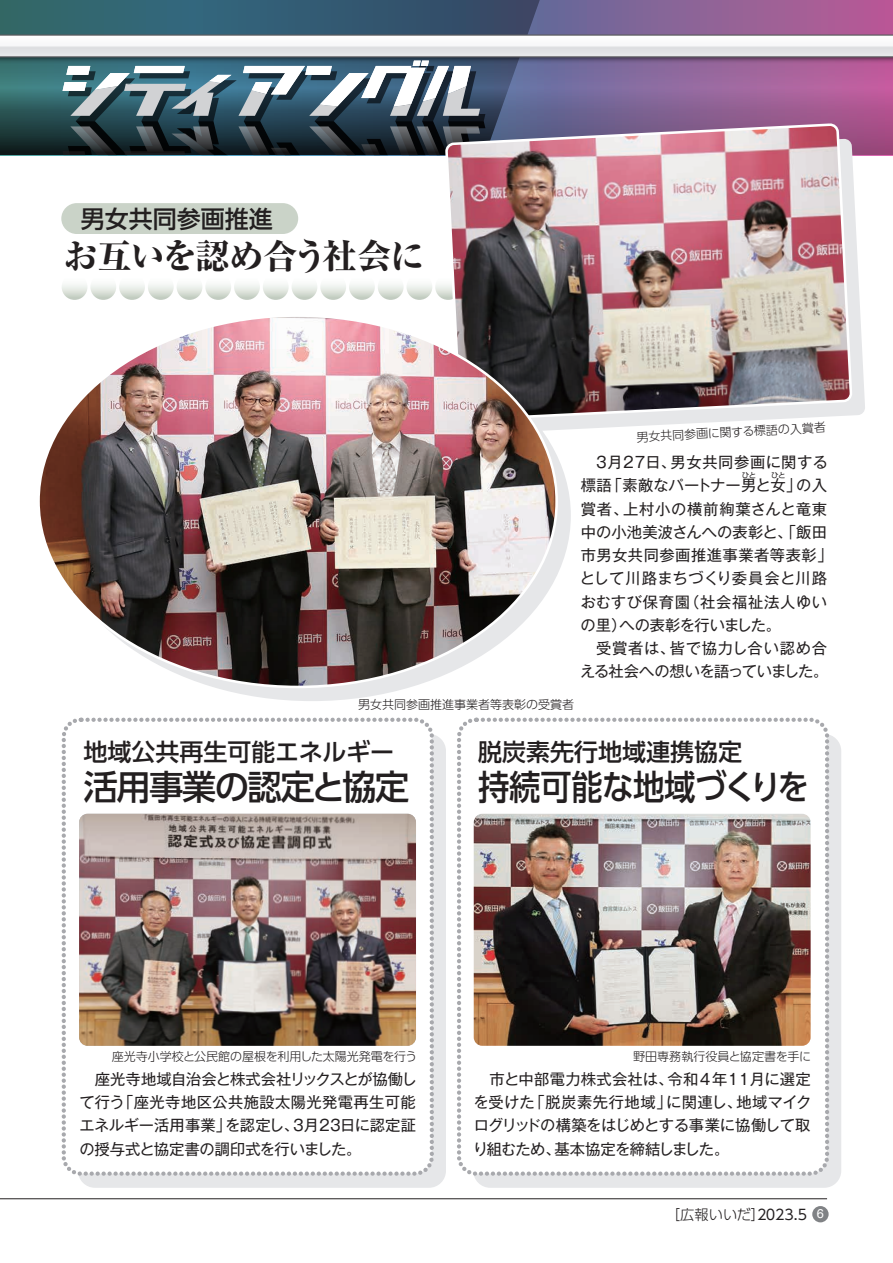
<style>
.page{position:relative;width:893px;height:1263px;background:#fff}
.page>*{position:absolute;margin:0;border:0;box-sizing:border-box;transform-origin:0 0}
.t1{font:800 34.5px "Ryumin Pro";letter-spacing:-.035em;color:#231f20}
.t2{font:500 34.5px "UD Shin Go Pro";letter-spacing:-.015em;color:#231f20;scale:.91 1}
.t3{font:500 34.5px "UD Shin Go Pro";letter-spacing:-.05em;color:#231f20}
.t4{font:500 24px "UD Shin Go Pro";color:#231f20}
.t5{font:15.3px/23.2px "Gothic MB101 Pro";color:#231f20}
.t6{font:15.3px "Gothic MB101 Pro";letter-spacing:.045em;color:#231f20}
.t7{font:15.3px "Gothic MB101 Pro";letter-spacing:-.03em;color:#231f20}
.t8{font:15.3px/23.2px "Gothic MB101 Pro";letter-spacing:-.025em;color:#231f20}
.t9{font:15.3px "Gothic MB101 Pro";letter-spacing:.03em;color:#231f20}
.t10{font:15.3px "Gothic MB101 Pro";letter-spacing:-.045em;color:#231f20}
.t11{font:15.3px "Gothic MB101 Pro";letter-spacing:-.04em;color:#231f20}
.t12{font:15.3px "Gothic MB101 Pro";letter-spacing:.04em;color:#231f20}
.t13{font:15.3px "Gothic MB101 Pro";letter-spacing:-.07em;color:#231f20}
.t14{font:15.3px "Gothic MB101 Pro";letter-spacing:.035em;color:#231f20}
.t15{font:300 14.25px "UD Shin Go Pro";color:#231f20}
.t16{font:12.75px "Helvetica";color:#fff}
.t17{font:300 12px "UD Shin Go Pro";color:#231f20}
.t18{font:7.5px "UD Shin Go Pro";color:#231f20}
.s1{font-weight:400}
</style>
<div class="page">
<hr style="left:0;top:1198px;width:827px;height:1px;background:#231f20">
<svg style="left:0;top:0;width:893px;height:35px;background:#595e7f"></svg>
<svg style="left:0;top:35px;width:893px;height:120px;background:#7e7e92"></svg>
<svg style="left:557px;top:139px;width:308px;height:291px"></svg>
<div style="left:473px;top:734px;width:368px;height:454px;background:#e6e7e9;border-radius:17px"></div>
<div style="left:459px;top:720px;width:368px;height:453px;background:#fff;border-radius:17px"></div>
<div style="left:457px;top:718px;width:372px;height:458px;border:4px dashed #a8a9ad;border-radius:17px"></div>
<div style="left:78px;top:734px;width:368px;height:454px;background:#e6e7e9;border-radius:17px"></div>
<div style="left:64px;top:720px;width:368px;height:453px;background:#fff;border-radius:17px"></div>
<div style="left:62px;top:718px;width:372px;height:458px;border:4px dashed #a8a9ad;border-radius:17px"></div>
<svg style="left:435px;top:274px;width:26px;height:26px"></svg>
<div style="left:406px;top:274px;width:26px;height:26px;background:linear-gradient(to bottom,#fff,#cad3c8);border-radius:13px"></div>
<div style="left:378px;top:274px;width:26px;height:26px;background:linear-gradient(to bottom,#fff,#c9d2c7);border-radius:13px"></div>
<div style="left:349px;top:274px;width:26px;height:26px;background:linear-gradient(to bottom,#fff,#c9d2c7);border-radius:13px"></div>
<div style="left:320px;top:274px;width:26px;height:26px;background:linear-gradient(to bottom,#fff,#c9d3c7);border-radius:13px"></div>
<div style="left:292px;top:274px;width:25px;height:26px;background:linear-gradient(to bottom,#fff,#c7d1c5);border-radius:13px"></div>
<div style="left:263px;top:274px;width:26px;height:26px;background:linear-gradient(to bottom,#fff,#c9d2c7);border-radius:13px"></div>
<div style="left:234px;top:274px;width:26px;height:26px;background:linear-gradient(to bottom,#fff,#c9d2c7);border-radius:13px"></div>
<div style="left:205px;top:274px;width:26px;height:26px;background:linear-gradient(to bottom,#fff,#c9d3c7);border-radius:13px"></div>
<div style="left:177px;top:274px;width:25px;height:26px;background:linear-gradient(to bottom,#fff,#c7d1c5);border-radius:13px"></div>
<div style="left:148px;top:274px;width:26px;height:26px;background:linear-gradient(to bottom,#fff,#c9d2c7);border-radius:13px"></div>
<div style="left:119px;top:274px;width:26px;height:26px;background:linear-gradient(to bottom,#fff,#c9d2c7);border-radius:13px"></div>
<div style="left:90px;top:274px;width:26px;height:26px;background:linear-gradient(to bottom,#fff,#c9d3c7);border-radius:13px"></div>
<div style="left:62px;top:274px;width:25px;height:26px;background:linear-gradient(to bottom,#fff,#c7d1c5);border-radius:13px"></div>
<img style="left:444px;top:122px;width:409px;height:298px">
<img style="left:41px;top:316px;width:516px;height:371px">
<img style="left:79px;top:814px;width:337px;height:232px">
<img style="left:474px;top:814px;width:337px;height:232px">
<div style="left:61px;top:203px;width:237px;height:31px;background:#cad3c8;border-radius:15px"></div>
<div style="left:812px;top:1206px;width:17px;height:16px;background:#808285;border-radius:50%"></div>
<h2 class="t4" style="left:81px;top:199px;width:193px">男女共同参画推進</h2>
<h1 class="t1" style="left:64px;top:229px;width:363px">お互いを認め合う社会に</h1>
<p class="t17" style="left:636px;top:427px;width:191px;rotate:-3deg">男女共同参画に関する標語の入賞者</p>
<p class="t12" style="left:671px;top:450px;width:159px">男女共同参画に関する</p>
<p class="t5" style="left:594px;top:448px;width:84px">３月２７日、</p>
<p class="t18" style="left:742px;top:469px;width:16px">ひと</p>
<p class="t18" style="left:771px;top:469px;width:16px">ひと</p>
<p class="t5" style="left:607px;top:472px;width:196px">「素敵なパートナー男と女」</p>
<p class="t5" style="left:581px;top:472px;width:33px">標語</p>
<p class="t5" style="left:796px;top:472px;width:32px">の入</p>
<p class="t6" style="left:623px;top:496px;width:206px">上村小の横前絢葉さんと竜東</p>
<p class="t5" style="left:581px;top:495px;width:49px">賞者、</p>
<p class="t5" style="left:581px;top:518px;width:248px">中の小池美波さんへの表彰と、「飯田</p>
<p class="t9" style="left:581px;top:543px;width:253px">市男女共同参画推進事業者等表彰「</p>
<p class="t5" style="left:580px;top:565px;width:249px">として川路まちづくり委員会と川路</p>
<p class="t6" style="left:684px;top:589px;width:144px">（社会福祉法人ゆい</p>
<p class="t5" style="left:620px;top:588px;width:163px;text-indent:-39px">おむすび保育園<br>への表彰を行いました。</p>
<p class="t5" style="left:581px;top:611px;width:47px">の里）</p>
<p class="t8" style="left:580px;top:634px;width:250px;text-indent:16px">受賞者は、<br>える社会への想いを語っていました。</p>
<p class="t6" style="left:670px;top:636px;width:159px">皆で協力し合い認め合</p>
<p class="t17" style="left:358px;top:695px;width:217px">男女共同参画推進事業者等表彰の受賞者</p>
<h2 class="t4" style="left:84px;top:732px;width:312px">地域公共再生可能エネルギー</h2>
<h1 class="t3" style="left:84px;top:758px;width:327px">活用事業の認定と協定</h1>
<h2 class="t4" style="left:478px;top:732px;width:265px">脱炭素先行地域連携協定</h2>
<h1 class="t2" style="left:478px;top:758px;width:365px">持続可能な地域づくりを</h1>
<p class="t17" style="left:112px;top:1047px;width:307px">座光寺小学校と公民館の屋根を利用した太陽光発電を行う</p>
<p class="t5" style="left:95px;top:1065px;width:323px;text-align:right">座光寺地域自治会と株式会社リックスとが協働し「座光寺地区公共施設太陽光発電再生可能</p>
<p class="t5" style="left:79px;top:1089px;width:47px">て行う</p>
<p class="t5" style="left:79px;top:1112px;width:283px">エネルギー活用事業」<br>の授与式と協定書の調印式を行いました。</p>
<p class="t13" style="left:225px;top:1113px;width:119px">を認定し３、月２３</p>
<p class="t5" style="left:340px;top:1112px;width:77px">日に認定証</p>
<p class="t17" style="left:633px;top:1047px;width:179px">野田専務執行役員と協定書を手に</p>
<p class="t11" style="left:668px;top:1066px;width:145px">令和４年１１月に選定</p>
<p class="t5" style="left:489px;top:1065px;width:185px">市と中部電力株式会社は、</p>
<p class="t14" style="left:529px;top:1090px;width:144px">「脱炭素先行地域」</p>
<p class="t5" style="left:473px;top:1089px;width:63px">を受けた</p>
<p class="t7" style="left:474px;top:1113px;width:338px">ログリッドの構築をはじめとする事業に協働して取</p>
<p class="t10" style="left:555px;top:1136px;width:176px">基本協定を締結しました。</p>
<p class="t5" style="left:736px;top:1089px;width:77px">地域マイク</p>
<p class="t5" style="left:666px;top:1089px;width:77px">に関連し、</p>
<p class="t5" style="left:473px;top:1135px;width:89px">り組むため、</p>
<p class="t15" style="left:666px;top:1203px;width:143px">［広報いいだ<span class="s1">２０23.5</span></p>
<p class="t15" style="left:751px;top:1203px;width:16px">[</p>
<p class="t16" style="left:817px;top:1204px;width:9px">6</p>
</div>
